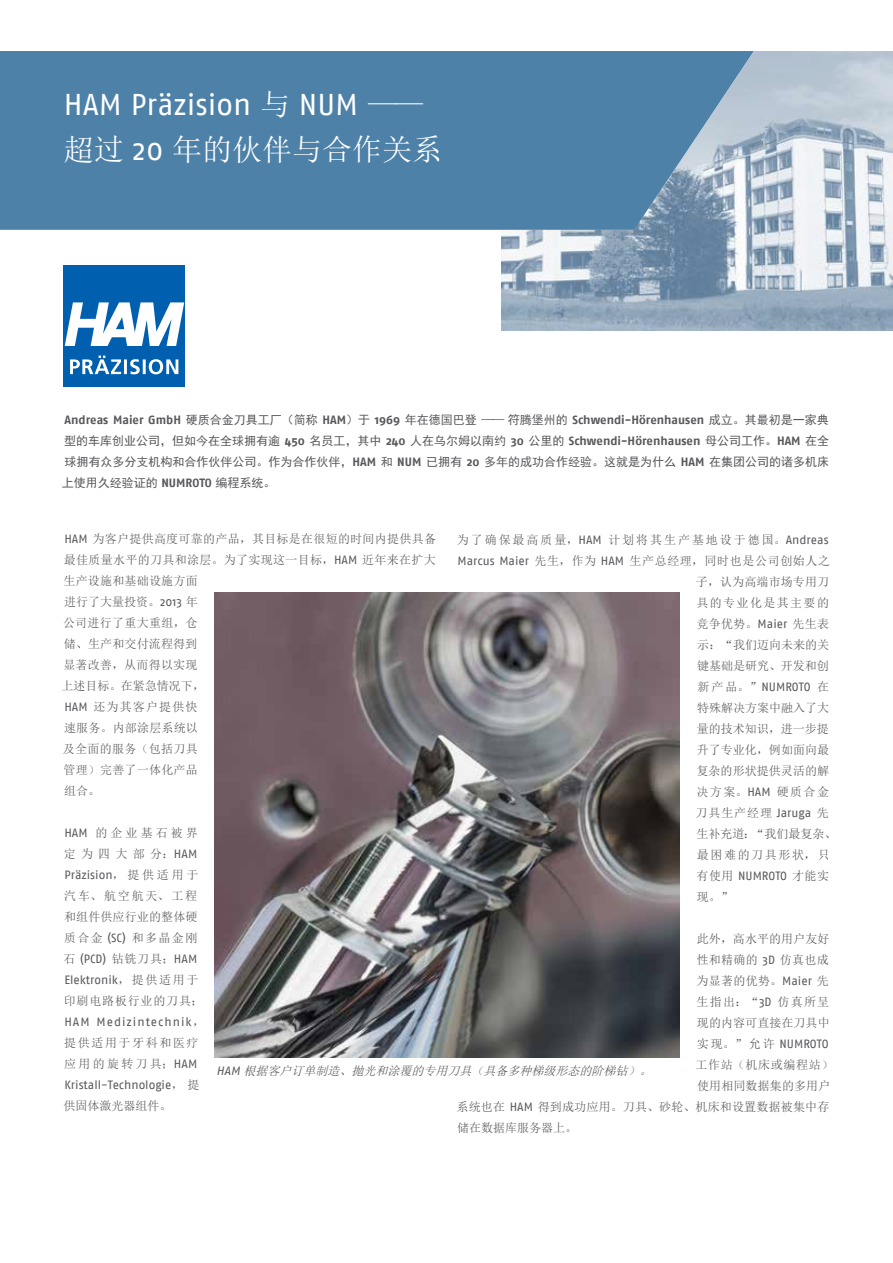
<style>
.page{position:relative;width:893px;height:1263px;background:#fff}
.page>*{position:absolute;margin:0;border:0;box-sizing:border-box;transform-origin:0 0}
.t1{font:30px "Fago No";color:#fff}
.t2{font:30px "Sim Sun";color:#fff}
.t3{font:12px/21px "Sim Sun";letter-spacing:.02em;color:#58585b}
.t4{font:12px/21px "Sim Hei";color:#58585b;text-align:justify}
.t5{font:12px/21px "Sim Sun";letter-spacing:.05em;color:#58585b;text-align:right}
.t6{font:12px/21px "Fago No";color:#58585b}
.t7{font:700 12px "Fago No";color:#58585b}
.t8{font:italic 12px "Sim Sun";color:#58585b}
.t9{font:12px/21px "Sim Sun";letter-spacing:.135em;color:#58585b}
.t10{font:12px/21px "Sim Sun";letter-spacing:.26em;color:#58585b}
.t11{font:12px "Sim Sun";color:#58585b}
.t12{font:12px "Fago No";letter-spacing:.085em;color:#58585b}
.t13{font:12px "Sim Sun";letter-spacing:.07em;color:#58585b}
.t14{font:12px "Sim Sun";letter-spacing:.055em;color:#58585b}
.s1{font-family:"Sim Sun"}
.s2{font-family:"Fago No"}
.s3{font-family:"Sim Hei";font-weight:400}
.s4{font-family:"Fago No";font-weight:700}
</style>
<div class="page">
<div style="left:64px;top:265px;width:121px;height:121px;background:#0060af"></div>
<svg style="left:65px;top:302px;width:119px;height:44px"></svg>
<svg style="left:70px;top:356px;width:108px;height:18px"></svg>
<img style="left:215px;top:593px;width:465px;height:465px">
<img style="left:501px;top:51px;width:392px;height:279px">
<svg style="left:0;top:51px;width:754px;height:179px;background:#5485aa"></svg>
<h1 class="t1" style="left:64px;top:88px;width:362px">HAM Präzision <span class="s1">与</span> NUM <span class="s1">——</span></h1>
<h1 class="t2" style="left:64px;top:134px;width:380px">超过 <span class="s2">20</span> 年的伙伴与合作关系</h1>
<p class="t7" style="left:65px;top:413px;width:766px">Andreas Maier GmbH <span class="s3">硬质合金刀具工厂（简称</span> HAM<span class="s3">）于</span> 1969 <span class="s3">年在德国巴登 —— 符腾堡州的</span> Schwendi-Hörenhausen <span class="s3">成立。其最初是一家典</span></p>
<p class="t4" style="left:62px;top:430px;width:769px">型的车库创业公司，但如今在全球拥有逾 <span class="s4">450</span> 名员工，其中 <span class="s4">240</span> 人在乌尔姆以南约 <span class="s4">30</span> 公里的 <span class="s4">Schwendi-Hörenhausen</span> 母公司工作。<span class="s4">HAM</span> 在全球拥有众多分支机构和合作伙伴公司。作为合作伙伴，<span class="s4">HAM</span> 和 <span class="s4">NUM</span> 已拥有 <span class="s4">20</span> 多年的成功合作经验。这就是为什么 <span class="s4">HAM</span> 在集团公司的诸多机床上使用久经验证的 <span class="s4">NUMROTO</span> 编程系统。</p>
<p class="t3" style="left:62px;top:528px;width:376px"><span class="s2">HAM</span> 为客户提供高度可靠的产品，其目标是在很短的时间内提供具备最佳质量水平的刀具和涂层。为了实现这一目标，<span class="s2">HAM</span> 近年来在扩大生产设施和基础设施方面<br>进行了大量投资。<span class="s2">2013</span> 年<br>公司进行了重大重组，仓<br>储、生产和交付流程得到<br>显著改善，从而得以实现<br>上述目标。在紧急情况下，<br><span class="s2">HAM</span> 还为其客户提供快<br>速服务。内部涂层系统以<br>及全面的服务（包括刀具<br>管理）完善了一体化产品<br>组合。</p>
<p class="t10" style="left:64px;top:822px;width:136px"><span class="s2">HAM</span> 的企业基石被界定为四大部分：<span class="s2">HAM</span></p>
<p class="t6" style="left:64px;top:864px;width:136px">Präzision<span class="s1">，提供适用于</span></p>
<p class="t3" style="left:64px;top:885px;width:135px;text-align:justify">汽车、航空航天、工程和组件供应行业的整体硬质合金 <span class="s2">(SC)</span> 和多晶金刚</p>
<p class="t6" style="left:63px;top:948px;width:137px"><span class="s1">石</span> (PCD) <span class="s1">钻铣刀具；</span>HAM<br>Elektronik<span class="s1">，提供适用于</span></p>
<p class="t13" style="left:64px;top:995px;width:141px">印刷电路板行业的刀具；</p>
<p class="t12" style="left:64px;top:1015px;width:142px">HAM Medizintechnik<span class="s1">，</span></p>
<p class="t9" style="left:64px;top:1032px;width:136px">提供适用于牙科和医疗应用的旋转刀具；<span class="s2">HAM</span></p>
<p class="t6" style="left:64px;top:1074px;width:137px">Kristall-Technologie<span class="s1">，提</span></p>
<p class="t11" style="left:64px;top:1100px;width:109px">供固体激光器组件。</p>
<p class="t5" style="left:457px;top:529px;width:375px">为了确保最高质量，<span class="s2">HAM</span> 计划将其生产基地设于德国。<span class="s2">Andreas<br>Marcus Maier</span> 先生，作为 <span class="s2">HAM</span> 生产总经理，同时也是公司创始人之子，认为高端市场专用刀<br>具的专业化是其主要的<br>竞争优势。<span class="s2">Maier</span> 先生表<br>示：“我们迈向未来的关<br>键基础是研究、开发和创</p>
<p class="t6" style="left:697px;top:676px;width:133px"><span class="s1">新产品。”</span>NUMROTO <span class="s1">在</span></p>
<p class="t3" style="left:695px;top:697px;width:142px">特殊解决方案中融入了大量的技术知识，进一步提升了专业化，例如面向最复杂的形状提供灵活的解决方案。<span class="s2">HAM</span> 硬质合金刀具生产经理 <span class="s2">Jaruga</span> 先生补充道：“我们最复杂、最困难的刀具形状，只</p>
<p class="t6" style="left:697px;top:865px;width:134px"><span class="s1">有使用</span> NUMROTO <span class="s1">才能实</span></p>
<p class="t3" style="left:697px;top:886px;width:37px">现。”</p>
<p class="t3" style="left:696px;top:928px;width:135px;text-align:justify">此外，高水平的用户友好性和精确的 <span class="s2">3D</span> 仿真也成为显著的优势。<span class="s2">Maier</span> 先生指出：“<span class="s2">3D</span> 仿真所呈现的内容可直接在刀具中</p>
<p class="t6" style="left:697px;top:1033px;width:133px"><span class="s1">实现。” 允许</span> NUMROTO</p>
<p class="t14" style="left:695px;top:1058px;width:139px">工作站（机床或编程站）</p>
<p class="t3" style="left:697px;top:1075px;width:135px">使用相同数据集的多用户</p>
<p class="t3" style="left:456px;top:1096px;width:374px">系统也在 <span class="s2">HAM</span> 得到成功应用。刀具、砂轮、机床和设置数据被集中存</p>
<p class="t11" style="left:457px;top:1121px;width:121px">储在数据库服务器上。</p>
<p class="t8" style="left:217px;top:1065px;width:439px"><span class="s2">H A M</span> 根据客户订单制造、抛光和涂覆的专用刀具（具备多种梯级形态的阶梯钻）。</p>
</div>
